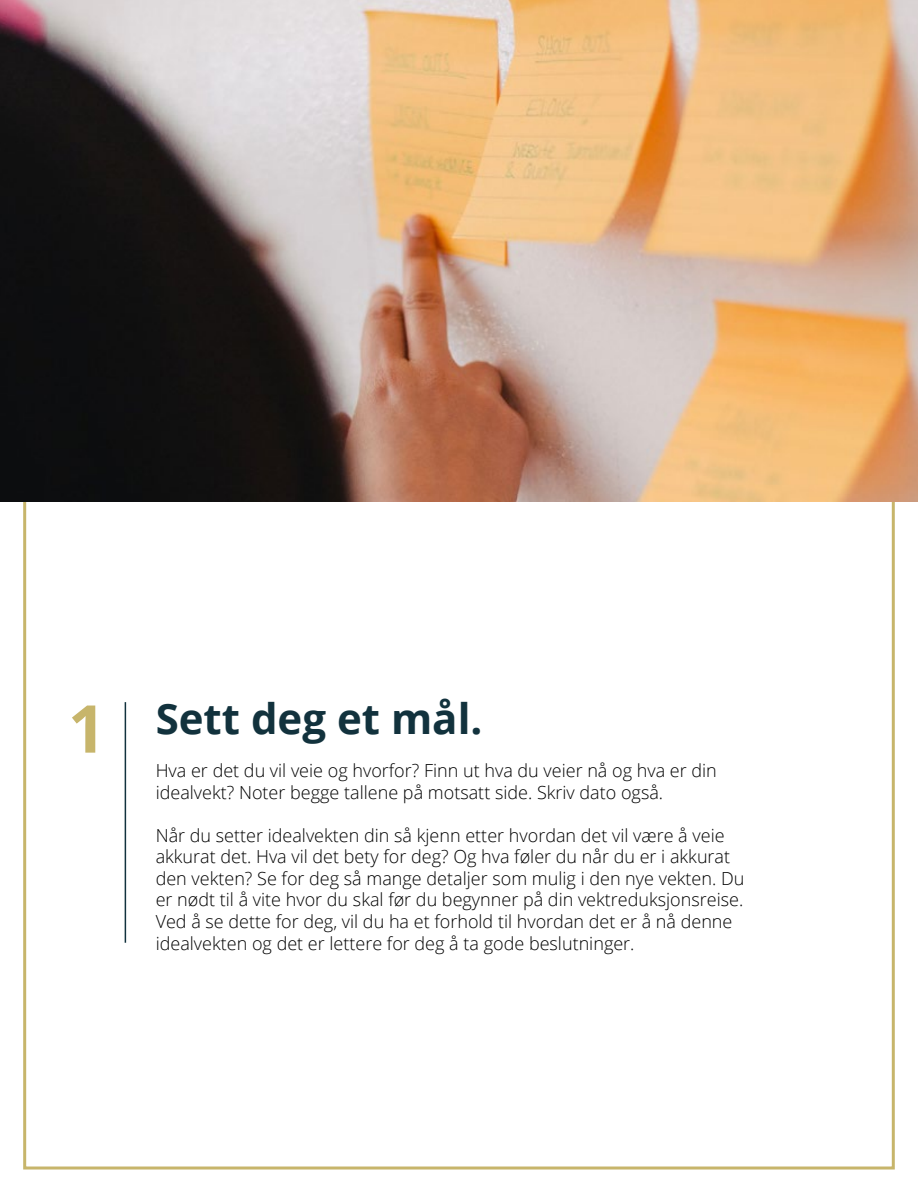
<style>
.page{position:relative;width:918px;height:1188px;background:#fff}
.page>*{position:absolute;margin:0;border:0;box-sizing:border-box;transform-origin:0 0}
.t1{font:700 66px "Open Sans";color:#c7b56b}
.t2{font:700 42px "Open Sans";color:#12323d}
.t3{font:300 18px/21.6px "Open Sans";color:#000}
</style>
<div class="page">
<img style="left:0;top:0;width:918px;height:502px">
<hr style="left:125px;top:702px;width:1px;height:241px;background:#12323d">
<h1 class="t1" style="left:68px;top:682px;width:39px">1</h1>
<h2 class="t2" style="left:156px;top:689px;width:328px">Sett deg et mål.</h2>
<p class="t3" style="left:156px;top:759px;width:563px">Hva er det du vil veie og hvorfor? Finn ut hva du veier nå og hva er din idealvekt? Noter begge tallene på motsatt side. Skriv dato også.</p>
<p class="t3" style="left:156px;top:824px;width:590px">Når du setter idealvekten din så kjenn etter hvordan det vil være å veie akkurat det. Hva vil det bety for deg? Og hva føler du når du er i akkurat den vekten? Se for deg så mange detaljer som mulig i den nye vekten. Du er nødt til å vite hvor du skal før du begynner på din vektreduksjonsreise.<br>Ved å se dette for deg, vil du ha et forhold til hvordan det er å nå denne idealvekten og det er lettere for deg å ta gode beslutninger.</p>
</div>
